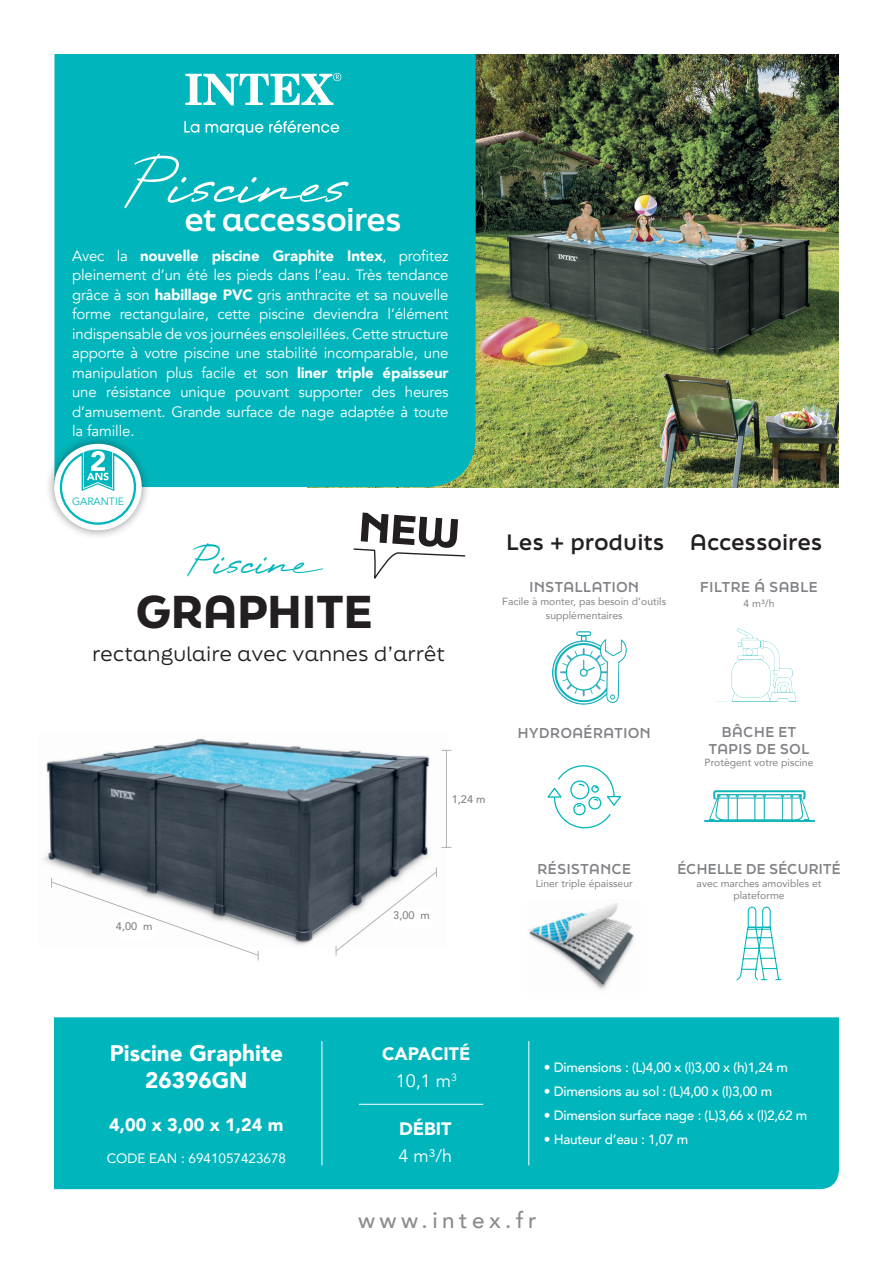
<style>
.page{position:relative;width:893px;height:1263px;background:#fff}
.page>*{position:absolute;margin:0;border:0;box-sizing:border-box;transform-origin:0 0}
.t1{font:65.25px "High Summit";letter-spacing:-.005em;color:#fff}
.t2{font:900 43.5px "Final Six";letter-spacing:.005em;color:#231f20}
.t3{font:39.3px "High Summit";letter-spacing:-.005em;color:#00b6bc}
.t4{font:700 30.45px "Final Six";letter-spacing:-.005em;color:#fff}
.t5{font:900 22.5px/27px "Avenir";color:#fff;text-align:center}
.t6{font:500 22.5px "Avenir";letter-spacing:.2em;color:#8a8c8f}
.t7{font:700 21px "Final Six";letter-spacing:.025em;color:#231f20}
.t8{font:19.5px "Final Six";letter-spacing:.025em;color:#231f20}
.t9{font:900 18px/27px "Avenir";color:#fff;text-align:center}
.t10{font:18px "Avenir";color:#fff}
.t11{font:15px/19.5px "Avenir";letter-spacing:-.01em;color:#fff;text-align:justify}
.t12{font:500 13.5px "Avenir";letter-spacing:-.02em;color:#fff}
.t13{font:700 13.5px/16.2px "Final Six";letter-spacing:.05em;color:#808285;text-align:center}
.t14{font:13.5px "Avenir";color:#fff}
.t15{font:700 13.5px "Final Six";letter-spacing:.03em;color:#808285}
.t16{font:500 10.95px "Avenir";color:#808285}
.t17{font:10.5px "Avenir";color:#00b6bc}
.t18{font:10.35px/14.4px "Avenir";color:#808285;text-align:center}
.s1{font-weight:900}
.s2{font-weight:400}
</style>
<div class="page">
<img style="left:43px;top:738px;width:404px;height:208px">
<img style="left:476px;top:54px;width:362px;height:433px">
<div style="left:54px;top:54px;width:422px;height:433px;background:#00b6bc"></div>
<div style="left:54px;top:1017px;width:785px;height:172px;background:#00b6bc"></div>
<svg style="left:185px;top:73px;width:156px;height:32px"></svg>
<svg style="left:184px;top:121px;width:15px;height:12px"></svg>
<svg style="left:206px;top:124px;width:57px;height:11px"></svg>
<svg style="left:269px;top:120px;width:70px;height:13px"></svg>
<hr style="left:446px;top:750px;width:1px;height:97px;background:#b2b3b7">
<hr style="left:528px;top:1041px;width:1px;height:124px;background:#fff">
<hr style="left:322px;top:1041px;width:1px;height:124px;background:#fff">
<div style="left:45px;top:434px;width:106px;height:106px;background:#231f20;opacity:.5"></div>
<div style="left:54px;top:444px;width:88px;height:86px;background:#fff;border-radius:50%"></div>
<svg style="left:60px;top:447px;width:76px;height:78px"></svg>
<img style="left:731px;top:629px;width:66px;height:72px">
<svg style="left:547px;top:765px;width:74px;height:64px"></svg>
<img style="left:529px;top:903px;width:105px;height:87px">
<hr style="left:359px;top:1104px;width:124px;height:1px;background:#fff">
<svg style="left:736px;top:906px;width:46px;height:75px"></svg>
<img style="left:704px;top:791px;width:111px;height:30px">
<img style="left:553px;top:631px;width:73px;height:73px">
<svg style="left:353px;top:512px;width:113px;height:67px"></svg>
<svg style="left:50px;top:878px;width:209px;height:82px"></svg>
<svg style="left:335px;top:867px;width:103px;height:88px"></svg>
<div style="left:393px;top:908px;width:39px;height:21px;background:#fff"></div>
<h1 class="t1" style="left:124px;top:141px;width:226px">Piscines</h1>
<h3 class="t4" style="left:185px;top:197px;width:218px">et accessoires</h3>
<p class="t11" style="left:72px;top:246px;width:378px">Avec la <span class="s1">nouvelle piscine Graphite Intex</span>, profitez pleinement d’un été les pieds dans l’eau. Très tendance grâce à son <span class="s1">habillage PVC</span> gris anthracite et sa nouvelle forme rectangulaire, cette piscine deviendra l’élément indispensable de vos journées ensoleillées. Cette structure apporte à votre piscine une stabilité incomparable, une manipulation plus facile et son <span class="s1">liner triple épaisseur </span>une résistance unique pouvant supporter des heures d’amusement. Grande surface de nage adaptée à toute la famille.</p>
<p class="t17" style="left:72px;top:495px;width:53px">GARANTIE</p>
<h3 class="t3" style="left:187px;top:536px;width:136px">Piscine</h3>
<h2 class="t2" style="left:136px;top:580px;width:237px">GRAPHITE</h2>
<h3 class="t8" style="left:92px;top:639px;width:354px">rectangulaire avec vannes d’arrêt</h3>
<h3 class="t7" style="left:506px;top:526px;width:159px">Les + produits</h3>
<p class="t13" style="left:530px;top:579px;width:111px">INSTALLATION</p>
<p class="t18" style="left:502px;top:593px;width:165px">Facile à monter, pas besoin d’outils supplémentaires</p>
<h3 class="t7" style="left:690px;top:526px;width:133px">Accessoires</h3>
<p class="t13" style="left:700px;top:579px;width:119px">FILTRE Á SABLE</p>
<p class="t18" style="left:744px;top:595px;width:32px">4 m³/h</p>
<p class="t16" style="left:116px;top:916px;width:38px">4,00 m</p>
<p class="t16" style="left:452px;top:790px;width:35px">1,24 m</p>
<p class="t16" style="left:393px;top:906px;width:38px">3,00 m</p>
<p class="t13" style="left:518px;top:724px;width:134px">HYDROAÉRATION</p>
<p class="t13" style="left:709px;top:724px;width:102px">BÂCHE ET<br>TAPIS DE SOL</p>
<p class="t18" style="left:705px;top:755px;width:110px">Protègent votre piscine</p>
<p class="t13" style="left:537px;top:861px;width:95px">RÉSISTANCE</p>
<p class="t18" style="left:536px;top:876px;width:99px">Liner triple épaisseur</p>
<p class="t15" style="left:677px;top:859px;width:165px">ÉCHELLE DE SÉCURITÉ</p>
<p class="t18" style="left:697px;top:877px;width:126px;line-height:12.5px">avec marches amovibles et plateforme</p>
<h3 class="t5" style="left:110px;top:1039px;width:175px">Piscine Graphite<br>26396GN</h3>
<p class="t9" style="left:109px;top:1111px;width:176px">4,00 x 3,00 x 1,24 m</p>
<p class="t14" style="left:107px;top:1148px;width:181px">CODE EAN : 6941057423678</p>
<p class="t9" style="left:382px;top:1040px;width:90px">CAPACITÉ<br><span class="s2">10,1 m</span><sup>3</sup></p>
<p class="t9" style="left:399px;top:1115px;width:54px">DÉBIT</p>
<p class="t10" style="left:399px;top:1145px;width:55px">4 m³/h</p>
<p class="t12" style="left:544px;top:1055px;width:246px">• Dimensions : (L)4,00 x (l)3,00 x (h)1,24 m</p>
<p class="t12" style="left:544px;top:1079px;width:230px">• Dimensions au sol : (L)4,00 x (l)3,00 m</p>
<p class="t12" style="left:544px;top:1103px;width:265px">• Dimension surface nage : (L)3,66 x (l)2,62 m</p>
<p class="t12" style="left:544px;top:1127px;width:146px">• Hauteur d’eau : 1,07 m</p>
<h3 class="t6" style="left:358px;top:1201px;width:180px">www.intex.fr</h3>
</div>
